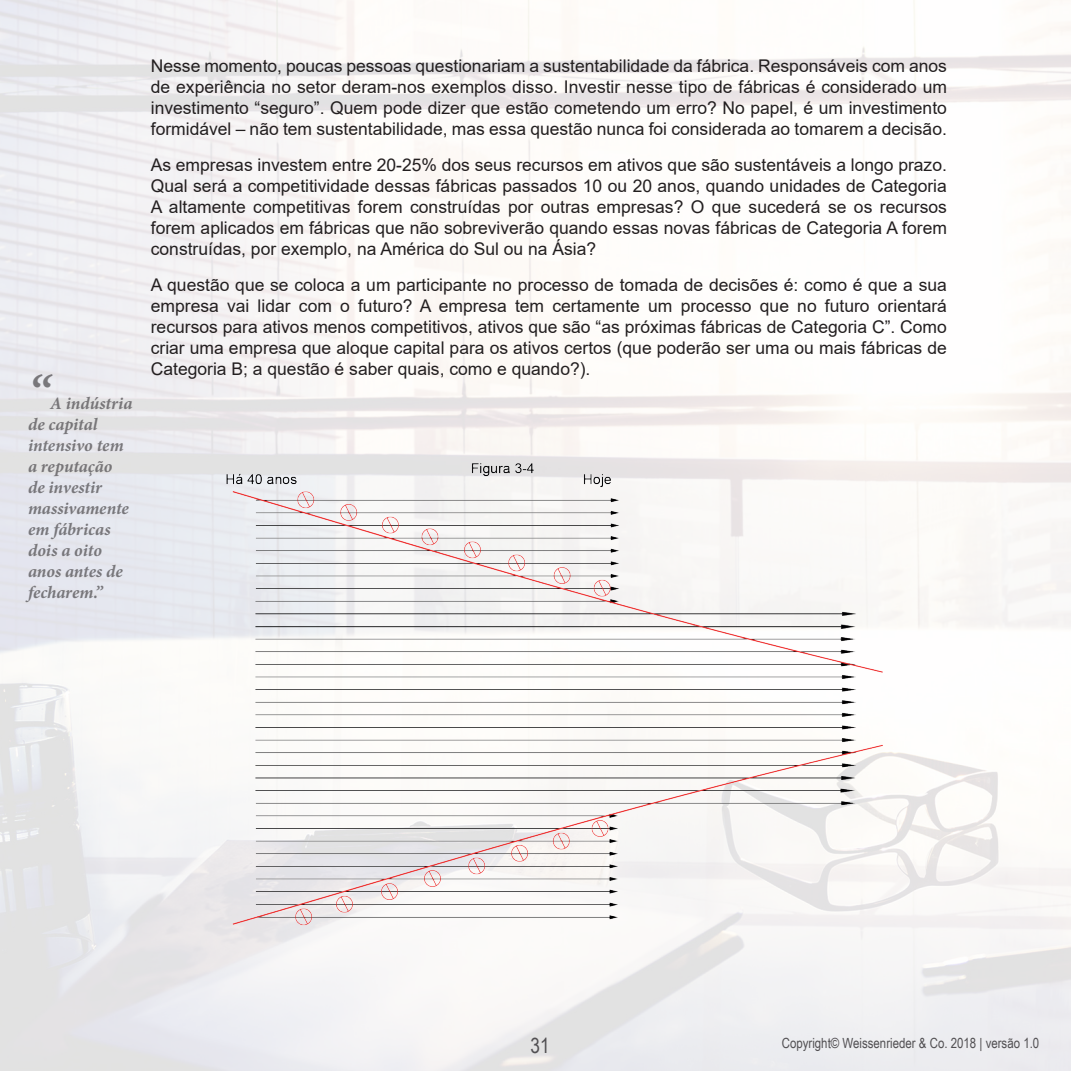
<style>
.page{position:relative;width:1071px;height:1071px;background:#fff}
.page>*{position:absolute;margin:0;border:0;box-sizing:border-box;transform-origin:0 0}
.t1{font:italic 700 49px "Minion Pro";color:#514f52}
.t2{font:21px "Arial Narrow";color:#514f52}
.t3{font:17.5px/21px "Arial";color:#231f20;text-align:justify}
.t4{font:italic 700 17.5px/21px "Minion Pro";letter-spacing:-.005em;color:#514f52}
.t5{font:14px "Arial Narrow";color:#514f52}
</style>
<div class="page">
<img style="left:151px;top:435px;width:744px;height:496px">
<h1 class="t1" style="left:28px;top:358px;width:24px">“</h1>
<p class="t4" style="left:28px;top:393px;width:106px;text-indent:22px">A indústria de capital intensivo tem a reputação de investir massivamente em fábricas dois a oito anos antes de fecharem.”</p>
<p class="t3" style="left:151px;top:56px;width:798px">Nesse momento, poucas pessoas questionariam a sustentabilidade da fábrica. Responsáveis com anos de experiência no setor deram-nos exemplos disso. Investir nesse tipo de fábricas é considerado um investimento “seguro”. Quem pode dizer que estão cometendo um erro? No papel, é um investimento formidável – não tem sustentabilidade, mas essa questão nunca foi considerada ao tomarem a decisão.</p>
<p class="t3" style="left:151px;top:154px;width:798px">As empresas investem entre 20-25% dos seus recursos em ativos que são sustentáveis a longo prazo.<br>Qual será a competitividade dessas fábricas passados 10 ou 20 anos, quando unidades de Categoria A altamente competitivas forem construídas por outras empresas? O que sucederá se os recursos forem aplicados em fábricas que não sobreviverão quando essas novas fábricas de Categoria A forem construídas, por exemplo, na América do Sul ou na Ásia?</p>
<p class="t3" style="left:151px;top:274px;width:798px">A questão que se coloca a um participante no processo de tomada de decisões é: como é que a sua empresa vai lidar com o futuro? A empresa tem certamente um processo que no futuro orientará recursos para ativos menos competitivos, ativos que são “as próximas fábricas de Categoria C”. Como criar uma empresa que aloque capital para os ativos certos (que poderão ser uma ou mais fábricas de Categoria B; a questão é saber quais, como e quando?).</p>
<p class="t2" style="left:531px;top:1030px;width:21px">31</p>
<p class="t5" style="left:782px;top:1033px;width:259px">Copyright© Weissenrieder &amp; Co. 2018 | versão 1.0</p>
</div>
